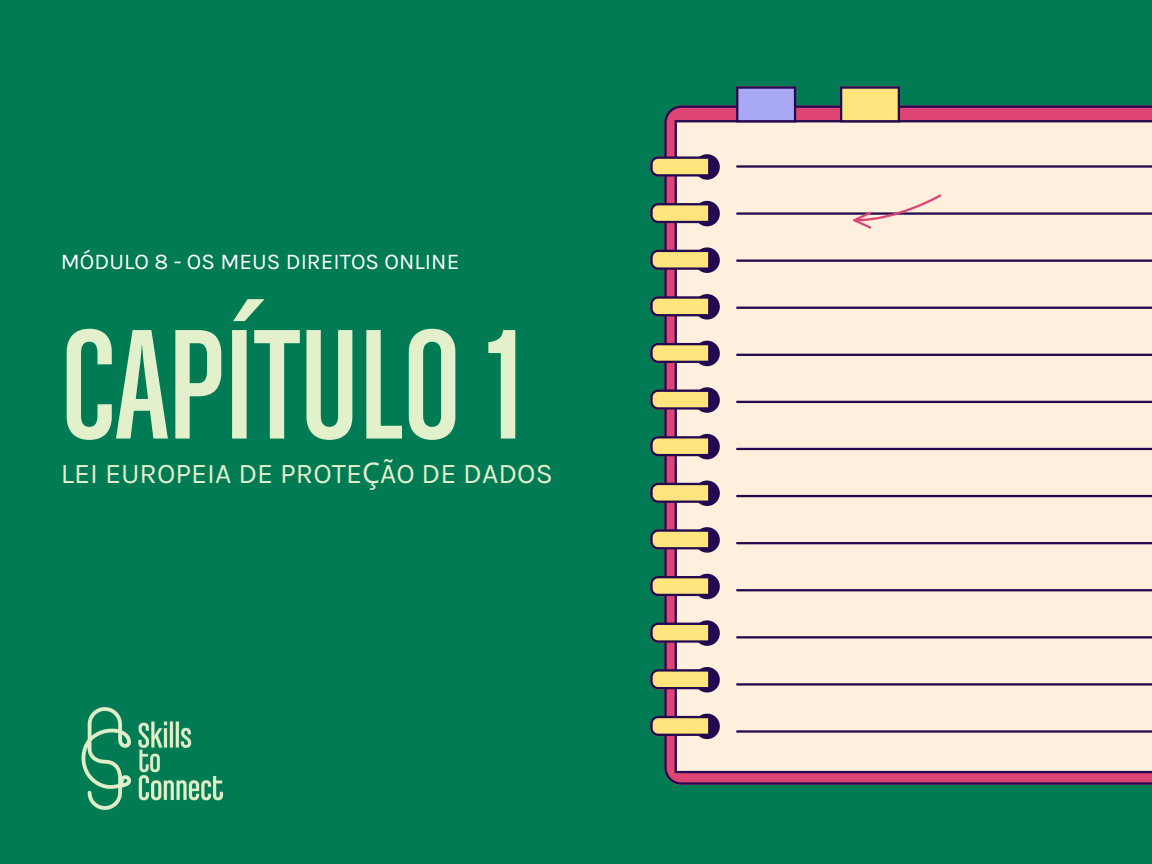
<style>
.page{position:relative;width:1152px;height:864px;background:#007b54}
.page>*{position:absolute;margin:0;border:0;box-sizing:border-box;transform-origin:0 0}
.t1{font:166.35px "Chalet Comprime Cologne Eighty";color:#e2f0cb}
.t2{font:28.5px "Karla";color:#e2f0cb}
.t3{font:22.5px "Karla";color:#fff}
.s1{font-family:"Noto Sans"}
</style>
<div class="page">
<img style="left:81px;top:707px;width:143px;height:103px">
<svg style="left:664px;top:106px;width:488px;height:679px;background:#f0dbd1"></svg>
<svg style="left:736px;top:86px;width:60px;height:36px;background:#908ad4"></svg>
<svg style="left:840px;top:86px;width:60px;height:36px;background:#d5bb73"></svg>
<svg style="left:650px;top:154px;width:70px;height:26px;background:#a79477"></svg>
<svg style="left:650px;top:201px;width:70px;height:25px;background:#a79375"></svg>
<svg style="left:650px;top:247px;width:70px;height:26px;background:#a79477"></svg>
<svg style="left:650px;top:294px;width:70px;height:26px;background:#a79477"></svg>
<svg style="left:650px;top:341px;width:70px;height:25px;background:#a79375"></svg>
<svg style="left:650px;top:387px;width:70px;height:26px;background:#a79477"></svg>
<svg style="left:650px;top:434px;width:70px;height:25px;background:#a79375"></svg>
<svg style="left:650px;top:481px;width:70px;height:25px;background:#a79375"></svg>
<svg style="left:650px;top:527px;width:70px;height:26px;background:#a79477"></svg>
<svg style="left:650px;top:574px;width:70px;height:25px;background:#a79375"></svg>
<svg style="left:650px;top:620px;width:70px;height:26px;background:#a79477"></svg>
<svg style="left:650px;top:667px;width:70px;height:25px;background:#a79375"></svg>
<svg style="left:650px;top:714px;width:70px;height:25px;background:#a79375"></svg>
<svg style="left:736px;top:194px;width:416px;height:35px;background:#f0ddd2"></svg>
<h1 class="t3" style="left:61px;top:248px;width:400px">MÓDULO 8 - OS MEUS DIREITOS ONLINE</h1>
<p class="t1" style="left:61px;top:322px;width:463px">CAPÍTULO 1</p>
<h2 class="t2" style="left:61px;top:456px;width:494px">LEI EUROPEIA DE PROTE<span class="s1">Ç</span>ÃO DE DADOS</h2>
</div>
